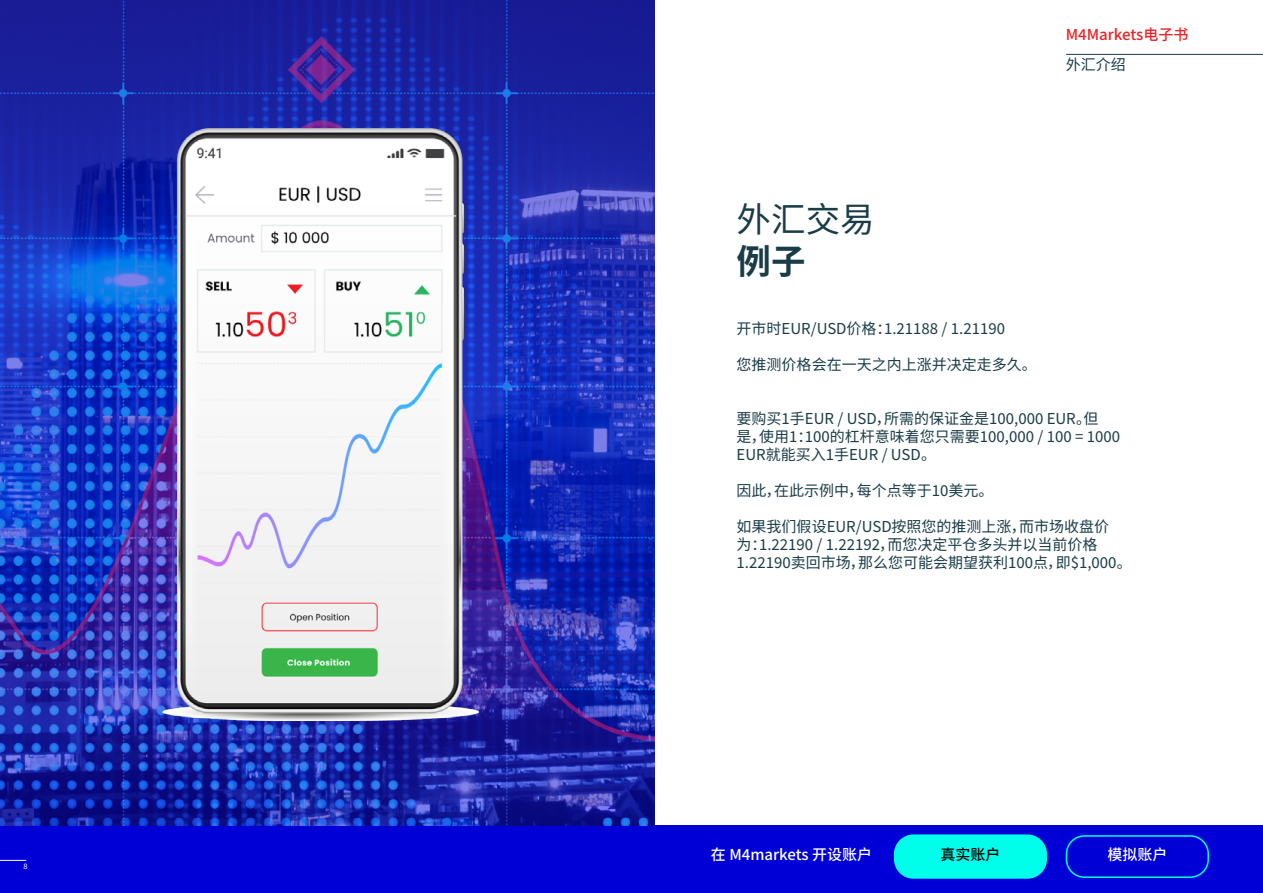
<style>
.page{position:relative;width:1263px;height:893px;background:#fff}
.page>*{position:absolute;margin:0;border:0;box-sizing:border-box;transform-origin:0 0}
.t1{font:34.5px "Noto Sans SC";color:#193c48}
.t2{font:700 34.5px "Noto Sans SC";color:#193c48}
.t3{font:15px/18px "Noto Sans SC";color:#193c48}
.t4{font:500 15px "Noto Sans SC";color:#fff}
.t5{font:500 15px "Noto Sans SC";color:#eb2227}
.t6{font:500 15px "Noto Sans SC";color:#000}
.t7{font:7.5px "Noto Sans SC";color:#fff}
</style>
<div class="page">
<div style="left:0;top:825px;width:1263px;height:68px;background:#0000d6"></div>
<svg style="left:0;top:860px;width:26px;height:1px"></svg>
<div style="left:1066px;top:835px;width:143px;height:43px;border:2px solid #00ffea;border-radius:18px"></div>
<div style="left:895px;top:836px;width:150px;height:41px;background:#00ffea;border-radius:18px"></div>
<div style="left:894px;top:834px;width:153px;height:45px;border:3px solid #00ffea;border-radius:18px"></div>
<hr style="left:1066px;top:54px;width:197px;height:1px;background:#193c48">
<img style="left:0;top:0;width:654px;height:825px">
<img style="left:163px;top:128px;width:315px;height:593px">
<p class="t7" style="left:23px;top:862px;width:6px">8</p>
<p class="t5" style="left:1066px;top:27px;width:124px">M4Markets电子书</p>
<h1 class="t1" style="left:737px;top:200px;width:139px">外汇交易</h1>
<h1 class="t2" style="left:737px;top:241px;width:70px">例子</h1>
<p class="t3" style="left:1066px;top:56px;width:61px">外汇介绍</p>
<p class="t3" style="left:737px;top:319px;width:270px">开市时EUR/USD价格：1.21188 / 1.21190</p>
<p class="t3" style="left:737px;top:355px;width:302px">您推测价格会在一天之内上涨并决定走多久。</p>
<p class="t3" style="left:737px;top:409px;width:385px">要购买1手EUR / USD，所需的保证金是100,000 EUR。但<br>是，使用1：100的杠杆意味着您只需要100,000 / 100 = 1000<br>EUR就能买入1手EUR / USD。</p>
<p class="t3" style="left:737px;top:481px;width:258px">因此，在此示例中，每个点等于10美元。</p>
<p class="t3" style="left:737px;top:517px;width:397px">如果我们假设EUR/USD按照您的推测上涨，而市场收盘价<br>为：1.22190 / 1.22192，而您决定平仓多头并以当前价格<br>1.22190卖回市场，那么您可能会期望获利100点，即$1,000。</p>
<p class="t4" style="left:711px;top:846px;width:163px">在 M4markets 开设账户</p>
<p class="t6" style="left:940px;top:846px;width:61px">真实账户</p>
<p class="t4" style="left:1107px;top:846px;width:61px">模拟账户</p>
</div>
